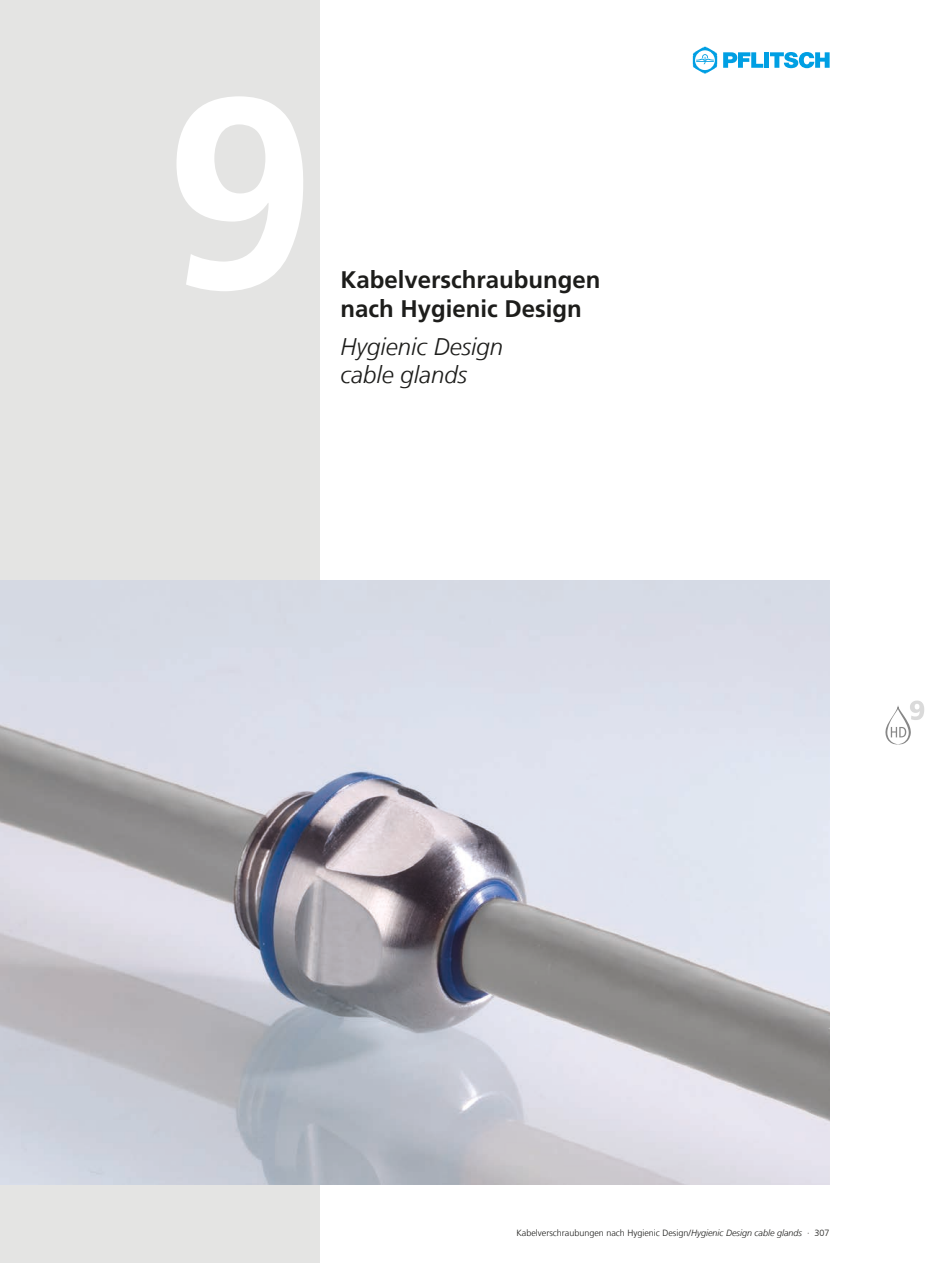
<style>
.page{position:relative;width:936px;height:1263px;background:#fff}
.page>*{position:absolute;margin:0;border:0;box-sizing:border-box;transform-origin:0 0}
.t1{font:700 270px "Frutiger LT Com";color:#fff}
.t2{font:700 24px/28.8px "Frutiger LT Com";color:#1d1d1b}
.t3{font:italic 300 24px/28.8px "Frutiger LT Com";color:#1d1d1b}
.t4{font:300 9px "Frutiger LT Com";color:#1d1d1b}
.s1{font-style:italic}
</style>
<div class="page">
<div style="left:0;top:0;width:319px;height:1263px;background:#e4e4e3"></div>
<svg style="left:723px;top:52px;width:40px;height:16px"></svg>
<div style="left:764px;top:52px;width:5px;height:16px;background:#009fe3"></div>
<svg style="left:770px;top:52px;width:59px;height:16px"></svg>
<svg style="left:692px;top:47px;width:25px;height:26px"></svg>
<img style="left:0;top:580px;width:829px;height:604px">
<svg style="left:885px;top:700px;width:39px;height:44px"></svg>
<h1 class="t1" style="left:165px;top:36px;width:152px">9</h1>
<h2 class="t2" style="left:340px;top:265px;width:262px">Kabelverschraubungen nach Hygienic Design</h2>
<h2 class="t3" style="left:340px;top:332px;width:164px">Hygienic Design cable glands</h2>
<p class="t4" style="left:516px;top:1227px;width:315px">Kabelverschraubungen nach Hygienic Design/<span class="s1">Hygienic Design cable glands</span> ∙ 307</p>
</div>
